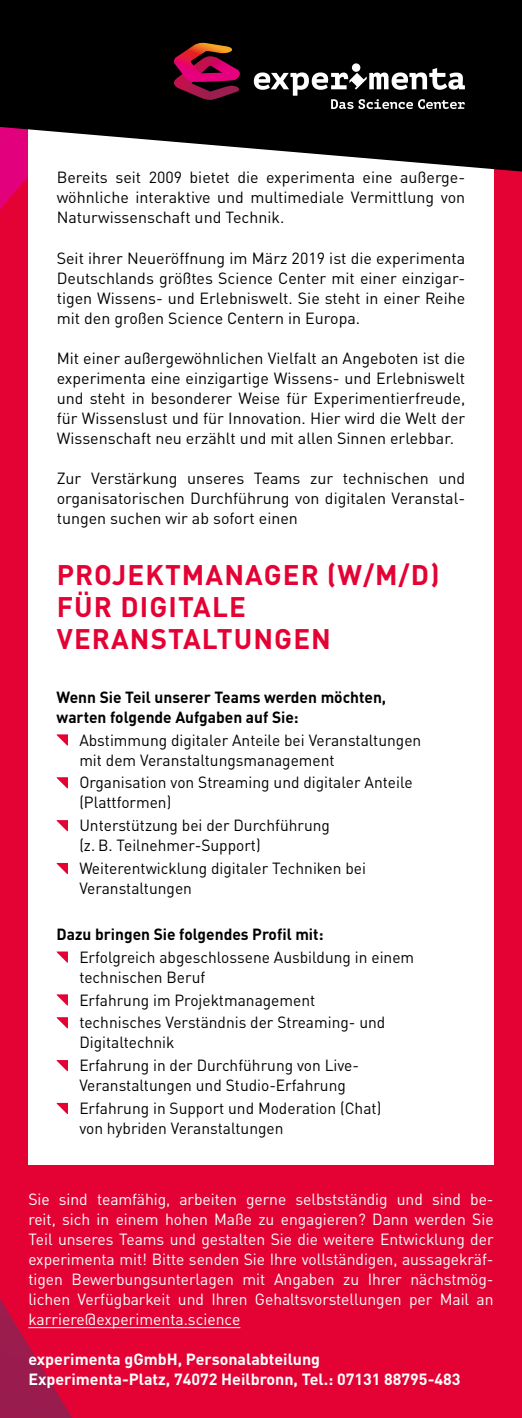
<style>
.page{position:relative;width:522px;height:1418px;background:#fff}
.page>*{position:absolute;margin:0;border:0;box-sizing:border-box;transform-origin:0 0}
.t1{font:700 28px/32px "DINOT";letter-spacing:.04em;color:#e40234}
.t2{font:16px/20px "DINOT";color:#000}
.t3{font:16px/20px "DINOT";letter-spacing:-.005em;color:#fff;text-align:justify}
.t4{font:700 16px/20px "DINOT";color:#000}
.t5{font:700 16px/20px "DINOT";color:#fff}
</style>
<div class="page">
<div style="left:0;top:0;width:522px;height:1417px;background:#e40234"></div>
<svg style="left:0;top:1299px;width:72px;height:118px"></svg>
<svg style="left:0;top:171px;width:28px;height:38px"></svg>
<div style="left:28px;top:14px;width:465px;height:1150px;background:#fff"></div>
<svg style="left:0;top:0;width:522px;height:171px;fill:#000"></svg>
<svg style="left:254px;top:0;width:268px;height:109px;background:#161616"></svg>
<svg style="left:174px;top:43px;width:66px;height:57px;background:#7a1132"></svg>
<svg style="left:57px;top:734px;width:11px;height:11px"></svg>
<svg style="left:57px;top:777px;width:11px;height:11px"></svg>
<svg style="left:57px;top:820px;width:11px;height:11px"></svg>
<svg style="left:57px;top:863px;width:11px;height:11px"></svg>
<svg style="left:57px;top:951px;width:11px;height:11px"></svg>
<svg style="left:57px;top:994px;width:11px;height:11px"></svg>
<svg style="left:57px;top:1017px;width:11px;height:11px"></svg>
<svg style="left:57px;top:1060px;width:11px;height:11px"></svg>
<svg style="left:57px;top:1102px;width:11px;height:12px"></svg>
<hr style="left:28px;top:1327px;width:212px;height:1px;background:#fff">
<p class="t2" style="left:57px;top:167px;width:410px;text-align:justify">Bereits seit 2009 bietet die experimenta eine außerge&shy;wöhnliche interaktive und multimediale Vermittlung von Naturwissenschaft und Technik.</p>
<p class="t2" style="left:57px;top:247px;width:410px;text-align:justify">Seit ihrer Neueröffnung im März 2019 ist die experimenta Deutschlands größtes Science Center mit einer einzigar&shy;tigen Wissens- und Erlebniswelt. Sie steht in einer Reihe mit den großen Science Centern in Europa.</p>
<p class="t2" style="left:57px;top:347px;width:410px;text-align:justify">Mit einer außergewöhnlichen Vielfalt an Angeboten ist die experimenta eine einzigartige Wissens- und Erlebniswelt und steht in besonderer Weise für Experimentierfreude, für Wissenslust und für Innovation. Hier wird die Welt der Wissenschaft neu erzählt und mit allen Sinnen erlebbar.</p>
<p class="t2" style="left:57px;top:467px;width:410px;text-align:justify">Zur Verstärkung unseres Teams zur technischen und organisatorischen Durchführung von digitalen Veranstal&shy;tungen suchen wir ab sofort einen</p>
<h1 class="t1" style="left:57px;top:557px;width:384px">PROJEKTMANAGER (W/M/D)<br>FÜR DIGITALE<br>VERANSTALTUNGEN</h1>
<p class="t4" style="left:57px;top:686px;width:331px">Wenn Sie Teil unserer Teams werden möchten, warten folgende Aufgaben auf Sie:</p>
<p class="t2" style="left:79px;top:728px;width:343px">Abstimmung digitaler Anteile bei Veranstaltungen mit dem Veranstaltungsmanagement</p>
<p class="t2" style="left:79px;top:771px;width:335px">Organisation von Streaming und digitaler Anteile (Plattformen)</p>
<p class="t2" style="left:79px;top:814px;width:252px">Unterstützung bei der Durchführung (z. B. Teilnehmer-Support)</p>
<p class="t2" style="left:79px;top:857px;width:288px">Weiterentwicklung digitaler Techniken bei<br>Veranstaltungen</p>
<p class="t4" style="left:57px;top:923px;width:268px">Dazu bringen Sie folgendes Profil mit:</p>
<p class="t2" style="left:79px;top:945px;width:336px">Erfolgreich abgeschlossene Ausbildung in einem technischen Beruf</p>
<p class="t2" style="left:79px;top:987px;width:307px;line-height:22.8px">Erfahrung im Projektmanagement technisches Verständnis der Streaming- und</p>
<p class="t2" style="left:79px;top:1030px;width:281px;line-height:22.8px">Digitaltechnik<br>Erfahrung in der Durchführung von Live-</p>
<p class="t2" style="left:79px;top:1073px;width:303px;line-height:22.8px">Veranstaltungen und Studio-Erfahrung<br>Erfahrung in Support und Moderation (Chat)</p>
<p class="t2" style="left:79px;top:1117px;width:206px">von hybriden Veranstaltungen</p>
<p class="t3" style="left:28px;top:1188px;width:466px">Sie sind teamfähig, arbeiten gerne selbstständig und sind be&shy;reit, sich in einem hohen Maße zu engagieren? Dann werden Sie Teil unseres Teams und gestalten Sie die weitere Entwicklung der experimenta mit! Bitte senden Sie Ihre vollständigen, aussagekräf&shy;tigen Bewerbungsunterlagen mit Angaben zu Ihrer nächstmög&shy;lichen Verfügbarkeit und Ihren Gehaltsvorstellungen per Mail an karriere@experimenta.science</p>
<p class="t5" style="left:28px;top:1348px;width:433px">experimenta gGmbH, Personalabteilung<br>Experimenta-Platz, 74072 Heilbronn, Tel.: 07131 88795-483</p>
</div>
